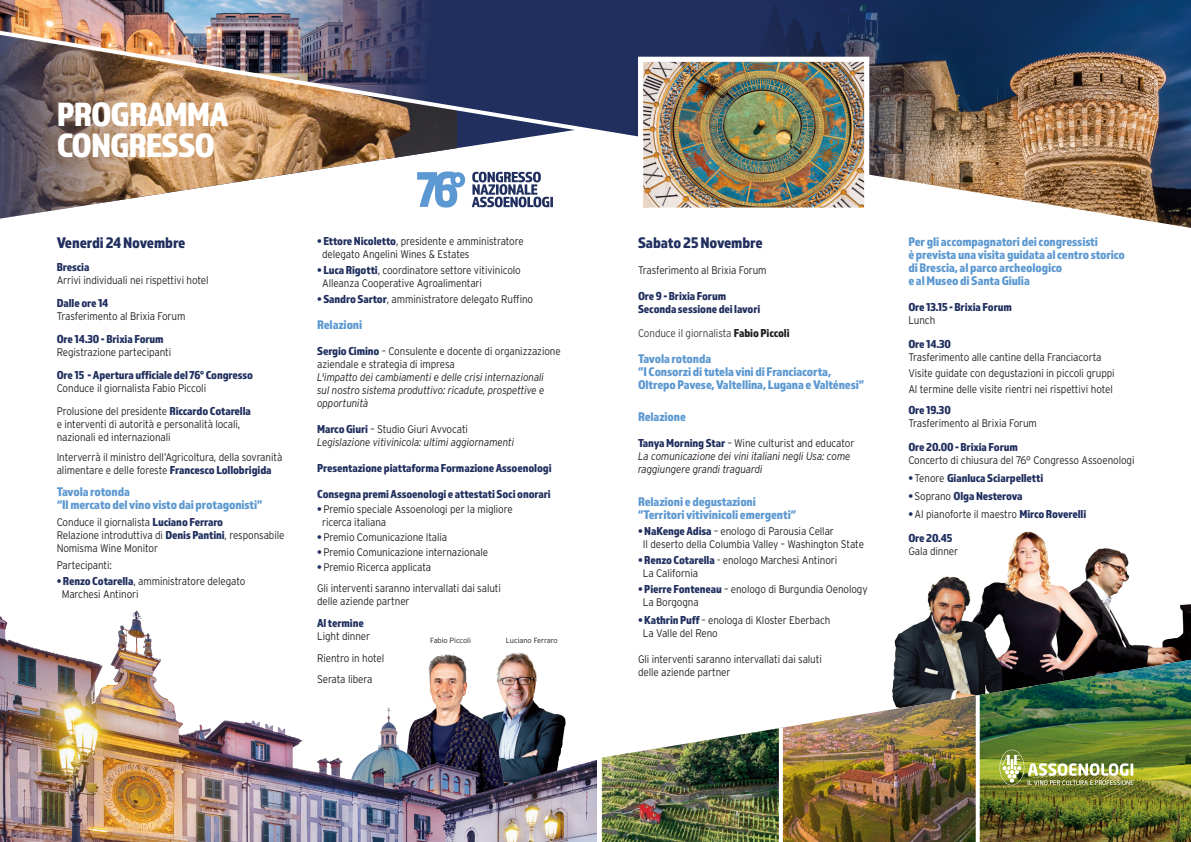
<style>
.page{position:relative;width:1191px;height:842px;background:#fff}
.page>*{position:absolute;margin:0;border:0;box-sizing:border-box;transform-origin:0 0}
.t1{font:35px/31px "Almaq Refined";letter-spacing:-.03em;color:#fff}
.t2{font:16px "Almaq Refined";letter-spacing:-.01em;color:#202f5e}
.t3{font:13px/13px "Almaq Refined";letter-spacing:-.01em;color:#5c98d1}
.t4{font:12px/26px "Almaq Refined";letter-spacing:-.01em;color:#202f5e}
.t5{font:300 11px/13px "Interstate";letter-spacing:-.01em;color:#231f20;scale:.9 1}
.t6{font:italic 300 11px/13px "Interstate";letter-spacing:-.01em;color:#231f20;scale:.9 1}
.t7{font:300 11px "Interstate";letter-spacing:-.01em;color:#3e3936;scale:.9 1}
.t8{font:300 7.5px "Interstate";letter-spacing:-.01em;color:#231f20}
.s1{font-family:"Almaq Refined";font-weight:400;font-size:12px;color:#202f5e}
.s2{font-family:"Almaq Refined";font-weight:400;font-style:normal;font-size:12px;color:#202f5e}
.s3{font-style:normal}
.s4{font-family:"Almaq Refined";font-weight:400;font-size:12px;color:#231f20}
.s5{font-family:"Interstate";font-weight:300;font-size:11px;color:#231f20}
</style>
<div class="page">
<img style="left:1099px;top:548px;width:92px;height:112px">
<img style="left:1001px;top:531px;width:98px;height:129px">
<img style="left:894px;top:576px;width:107px;height:84px">
<img style="left:979px;top:660px;width:212px;height:182px">
<img style="left:600px;top:660px;width:379px;height:182px">
<img style="left:0;top:610px;width:597px;height:232px">
<img style="left:0;top:0;width:1191px;height:228px">
<img style="left:999px;top:750px;width:134px;height:35px">
<img style="left:644px;top:63px;width:219px;height:144px">
<div style="left:638px;top:57px;width:231px;height:156px;border:5px solid #fff"></div>
<svg style="left:417px;top:171px;width:48px;height:37px"></svg>
<svg style="left:472px;top:172px;width:81px;height:35px"></svg>
<h1 class="t1" style="left:57px;top:97px;width:173px">PROGRAMMA<br>CONGRESSO</h1>
<h2 class="t2" style="left:57px;top:233px;width:130px">Venerdi 24 Novembre</h2>
<p class="t4" style="left:57px;top:253px;width:34px">Brescia</p>
<p class="t5" style="left:57px;top:273px;width:170px">Arrivi individuali nei rispettivi hotel</p>
<p class="t4" style="left:57px;top:289px;width:53px">Dalle ore 14</p>
<p class="t5" style="left:57px;top:309px;width:144px">Trasferimento al Brixia Forum</p>
<p class="t4" style="left:57px;top:325px;width:109px">Ore 14.30 - Brixia Forum</p>
<p class="t5" style="left:57px;top:345px;width:129px">Registrazione partecipanti</p>
<p class="t4" style="left:57px;top:361px;width:198px">Ore 15 - Apertura ufficiale del 76° Congresso</p>
<p class="t5" style="left:57px;top:376px;width:217px;line-height:23px">Conduce il giornalista Fabio Piccoli<br>Prolusione del presidente <span class="s1">Riccardo Cotarella</span></p>
<p class="t5" style="left:57px;top:417px;width:205px">e interventi di autorità e personalità locali, nazionali ed internazionali</p>
<p class="t5" style="left:57px;top:450px;width:252px">Interverrà il ministro dell’Agricoltura, della sovranità alimentare e delle foreste <span class="s1">Francesco Lollobrigida</span></p>
<p class="t3" style="left:57px;top:484px;width:207px">Tavola rotonda<br>“Il mercato del vino visto dai protagonisti”</p>
<p class="t5" style="left:57px;top:515px;width:254px">Conduce il giornalista <span class="s1">Luciano Ferraro<br></span>Relazione introduttiva di <span class="s1">Denis Pantini</span>, responsabile<br>Nomisma Wine Monitor</p>
<p class="t5" style="left:57px;top:558px;width:63px">Partecipanti:</p>
<p class="t5" style="left:62px;top:574px;width:206px;text-indent:-5px"><span class="s1">• Renzo Cotarella</span>, amministratore delegato<br>Marchesi Antinori</p>
<p class="t5" style="left:322px;top:234px;width:226px;text-indent:-5px"><span class="s1">• Ettore Nicoletto</span>, presidente e amministratore delegato Angelini Wines &amp; Estates</p>
<p class="t5" style="left:322px;top:263px;width:222px;text-indent:-5px"><span class="s1">• Luca Rigotti</span>, coordinatore settore vitivinicolo<br>Alleanza Cooperative Agroalimentari</p>
<p class="t5" style="left:317px;top:292px;width:241px"><span class="s1">• Sandro Sartor</span>, amministratore delegato Ruffino</p>
<p class="t3" style="left:317px;top:318px;width:47px">Relazioni</p>
<p class="t5" style="left:317px;top:344px;width:272px"><span class="s1">Sergio Cimino</span> – Consulente e docente di organizzazione aziendale e strategia di impresa</p>
<p class="t6" style="left:317px;top:370px;width:254px;text-align:justify">L'impatto dei cambiamenti e delle crisi internazionali sul nostro sistema produttivo: ricadute, prospettive e opportunità</p>
<p class="t6" style="left:317px;top:422px;width:221px"><span class="s2">Marco Giuri</span> <span class="s3">– Studio Giuri Avvocati<br></span>Legislazione vitivinicola: ultimi aggiornamenti</p>
<p class="t4" style="left:317px;top:455px;width:236px">Presentazione piattaforma Formazione Assoenologi<br>Consegna premi Assoenologi e attestati Soci onorari</p>
<p class="t5" style="left:322px;top:502px;width:213px;text-indent:-5px"><span class="s1">•</span> Premio speciale Assoenologi per la migliore ricerca italiana</p>
<p class="t5" style="left:317px;top:530px;width:146px"><span class="s1">•</span> Premio Comunicazione Italia</p>
<p class="t5" style="left:317px;top:545px;width:192px"><span class="s1">•</span> Premio Comunicazione internazionale</p>
<p class="t5" style="left:317px;top:556px;width:206px;line-height:21px"><span class="s1">•</span> Premio Ricerca applicata<br>Gli interventi saranno intervallati dai saluti</p>
<p class="t5" style="left:317px;top:594px;width:104px">delle aziende partner</p>
<p class="t4" style="left:317px;top:610px;width:48px">Al termine</p>
<p class="t5" style="left:317px;top:625px;width:76px;line-height:22px">Light dinner<br>Rientro in hotel</p>
<p class="t5" style="left:317px;top:672px;width:63px">Serata libera</p>
<p class="t8" style="left:430px;top:636px;width:42px">Fabio Piccoli</p>
<p class="t8" style="left:506px;top:636px;width:54px">Luciano Ferraro</p>
<h2 class="t2" style="left:638px;top:233px;width:126px">Sabato 25 Novembre</h2>
<p class="t5" style="left:638px;top:263px;width:144px">Trasferimento al Brixia Forum</p>
<p class="t4" style="left:638px;top:289px;width:124px;line-height:13px">Ore 9 - Brixia Forum<br>Seconda sessione dei lavori</p>
<p class="t7" style="left:638px;top:327px;width:170px">Conduce il giornalista <span class="s4">Fabio Piccoli</span></p>
<p class="t3" style="left:638px;top:351px;width:228px">Tavola rotonda<br>”I Consorzi di tutela vini di Franciacorta,<br>Oltrepo Pavese, Valtellina, Lugana e Valténesi”</p>
<p class="t3" style="left:638px;top:409px;width:49px">Relazione</p>
<p class="t6" style="left:638px;top:436px;width:242px"><span class="s2">Tanya Morning Star</span> <span class="s3">– Wine culturist and educator<br></span>La comunicazione dei vini italiani negli Usa: come raggiungere grandi traguardi</p>
<p class="t3" style="left:638px;top:494px;width:160px">Relazioni e degustazioni ”Territori vitivinicoli emergenti”</p>
<p class="t5" style="left:643px;top:524px;width:247px;text-indent:-5px"><span class="s1">• NaKenge Adisa</span> – enologo di Parousia Cellar<br>Il deserto della Columbia Valley – Washington State</p>
<p class="t5" style="left:643px;top:553px;width:217px;text-indent:-5px"><span class="s1">• Renzo Cotarella</span> - enologo Marchesi Antinori<br>La California</p>
<p class="t5" style="left:643px;top:582px;width:251px;text-indent:-5px"><span class="s1">• Pierre Fonteneau</span> – enologo di Burgundia Oenology<br>La Borgogna</p>
<p class="t5" style="left:643px;top:613px;width:210px;text-indent:-5px"><span class="s1">• Kathrin Puff</span>– enologa di Kloster Eberbach<br>La Valle del Reno</p>
<p class="t5" style="left:638px;top:652px;width:206px">Gli interventi saranno intervallati dai saluti delle aziende partner</p>
<p class="t3" style="left:908px;top:234px;width:218px">Per gli accompagnatori dei congressisti<br>è prevista una visita guidata al centro storico di Brescia, al parco archeologico<br>e al Museo di Santa Giulia</p>
<p class="t4" style="left:908px;top:293px;width:105px">Ore 13.15 - Brixia Forum</p>
<p class="t5" style="left:908px;top:313px;width:31px">Lunch</p>
<p class="t4" style="left:908px;top:330px;width:44px">Ore 14.30</p>
<p class="t5" style="left:908px;top:349px;width:231px;line-height:16px">Trasferimento alle cantine della Franciacorta<br>Visite guidate con degustazioni in piccoli gruppi<br>Al termine delle visite rientri nei rispettivi hotel</p>
<p class="t4" style="left:908px;top:396px;width:44px">Ore 19.30</p>
<p class="t5" style="left:908px;top:416px;width:144px">Trasferimento al Brixia Forum</p>
<p class="t4" style="left:908px;top:433px;width:111px">Ore 20.00 - Brixia Forum</p>
<p class="t5" style="left:908px;top:453px;width:253px">Concerto di chiusura del 76° Congresso Assoenologi</p>
<p class="t4" style="left:908px;top:464px;width:136px">• <span class="s5">Tenore</span> Gianluca Sciarpelletti</p>
<p class="t4" style="left:908px;top:482px;width:116px">• <span class="s5">Soprano</span> Olga Nesterova</p>
<p class="t5" style="left:908px;top:507px;width:199px"><span class="s1">•</span> Al pianoforte il maestro <span class="s1">Mirco Roverelli</span></p>
<p class="t4" style="left:908px;top:524px;width:46px">Ore 20.45</p>
<p class="t5" style="left:908px;top:544px;width:57px">Gala dinner</p>
</div>
